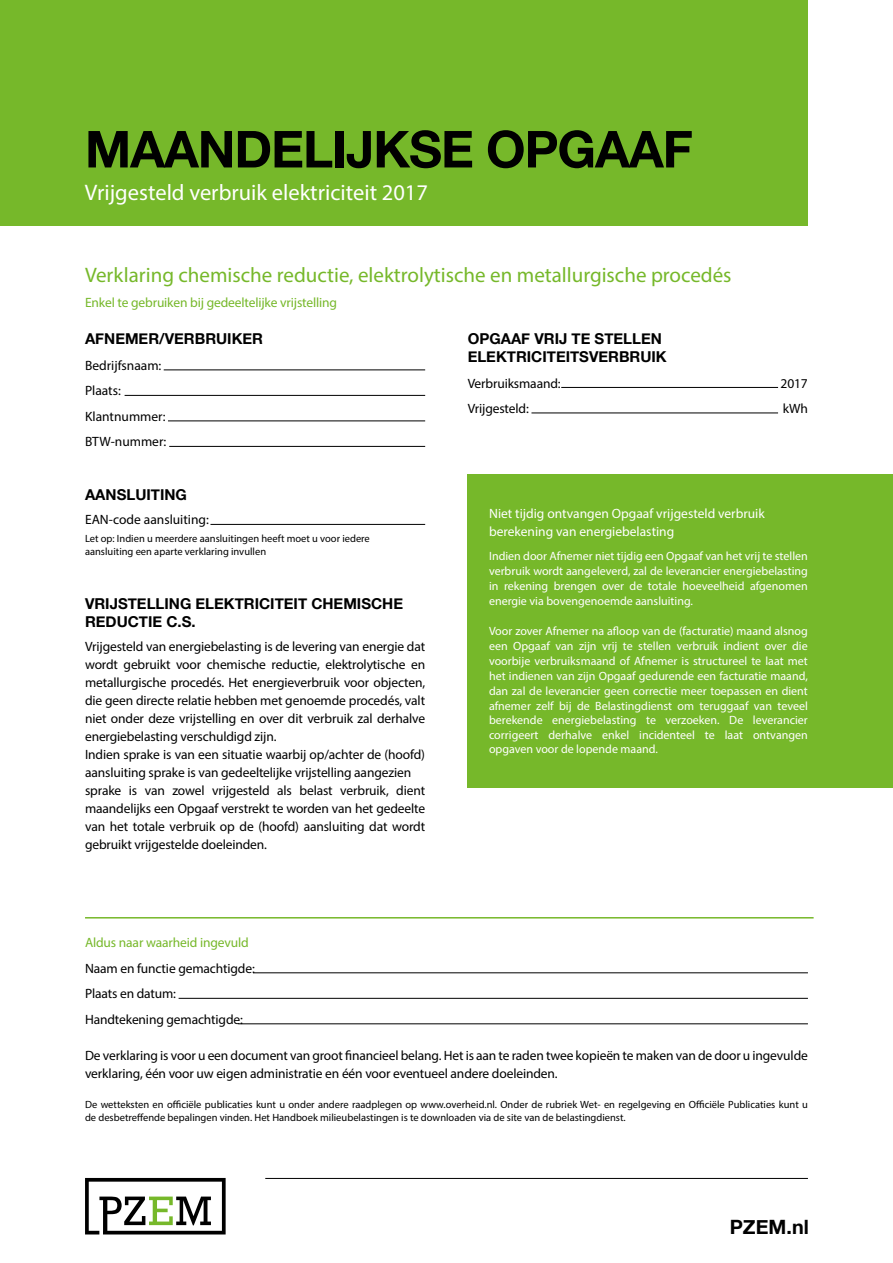
<style>
.page{position:relative;width:893px;height:1263px;background:#fff}
.page>*{position:absolute;margin:0;border:0;box-sizing:border-box;transform-origin:0 0}
.t1{font:700 51px "Helvetica Neue";letter-spacing:-.02em;color:#000}
.t2{font:22.5px "Myriad Pro";color:#fff}
.t3{font:21px "Myriad Pro";color:#76b82a}
.t4{font:700 19.65px "Helvetica Neue";letter-spacing:.005em;color:#000}
.t5{font:700 15px/18px "Helvetica Neue";color:#000}
.t6{font:13.5px/18px "Myriad Pro";letter-spacing:-.01em;color:#000}
.t7{font:13.5px/18px "Myriad Pro";color:#fff}
.t8{font:13.5px "Myriad Pro";letter-spacing:-.01em;color:#76b82a}
.t9{font:12px/14.7px "Myriad Pro";color:#fff;text-align:justify}
.t10{font:10.5px/12.6px "Myriad Pro";color:#000}
</style>
<div class="page">
<div style="left:0;top:0;width:808px;height:226px;background:#76b82a"></div>
<hr style="left:164px;top:370px;width:261px;height:1px;background:#000">
<hr style="left:125px;top:395px;width:300px;height:1px;background:#000">
<hr style="left:168px;top:421px;width:257px;height:1px;background:#000">
<hr style="left:169px;top:446px;width:256px;height:1px;background:#000">
<hr style="left:210px;top:524px;width:215px;height:1px;background:#000">
<hr style="left:561px;top:387px;width:217px;height:1px;background:#000">
<hr style="left:531px;top:413px;width:247px;height:1px;background:#000">
<hr style="left:253px;top:972px;width:555px;height:1px;background:#000">
<hr style="left:179px;top:998px;width:629px;height:1px;background:#000">
<hr style="left:238px;top:1023px;width:570px;height:1px;background:#000">
<hr style="left:85px;top:917px;width:729px;height:1px;background:#76b82a">
<div style="left:468px;top:474px;width:425px;height:314px;background:#76b82a"></div>
<svg style="left:85px;top:1178px;width:141px;height:56px"></svg>
<hr style="left:265px;top:1178px;width:543px;height:1px;background:#000">
<h1 class="t1" style="left:85px;top:109px;width:609px">MAANDELIJKSE OPGAAF</h1>
<h2 class="t2" style="left:85px;top:179px;width:345px">Vrijgesteld verbruik elektriciteit 2017</h2>
<h3 class="t3" style="left:85px;top:262px;width:648px">Verklaring chemische reductie, elektrolytische en metallurgische procedés</h3>
<p class="t8" style="left:85px;top:294px;width:254px">Enkel te gebruiken bij gedeeltelijke vrijstelling</p>
<p class="t5" style="left:85px;top:330px;width:180px">AFNEMER/VERBRUIKER</p>
<p class="t6" style="left:85px;top:352px;width:83px;line-height:25.5px">Bedrijfsnaam:<br>Plaats:<br>Klantnummer:<br>BTW-nummer:</p>
<p class="t5" style="left:85px;top:486px;width:103px">AANSLUITING</p>
<p class="t6" style="left:85px;top:510px;width:125px">EAN-code aansluiting:</p>
<p class="t10" style="left:85px;top:532px;width:286px">Let op: Indien u meerdere aansluitingen heeft moet u voor iedere aansluiting een aparte verklaring invullen</p>
<p class="t5" style="left:85px;top:595px;width:319px">VRIJSTELLING ELEKTRICITEIT CHEMISCHE<br>REDUCTIE C.S.</p>
<p class="t6" style="left:85px;top:637px;width:342px">Vrijgesteld van energiebelasting is de levering van energie dat wordt gebruikt voor chemische reductie, elektrolytische en metallurgische procedés. Het energieverbruik voor objecten, die geen directe relatie hebben met genoemde procedés, valt niet onder deze vrijstelling en over dit verbruik zal derhalve energiebelasting verschuldigd zijn.<br>Indien sprake is van een situatie waarbij op/achter de (hoofd) aansluiting sprake is van gedeeltelijke vrijstelling aangezien sprake is van zowel vrijgesteld als belast verbruik, dient maandelijks een Opgaaf verstrekt te worden van het gedeelte van het totale verbruik op de (hoofd) aansluiting dat wordt gebruikt vrijgestelde doeleinden.</p>
<p class="t5" style="left:468px;top:330px;width:201px">OPGAAF VRIJ TE STELLEN<br>ELEKTRICITEITSVERBRUIK</p>
<p class="t6" style="left:468px;top:374px;width:94px">Verbruiksmaand:</p>
<p class="t6" style="left:780px;top:374px;width:29px">2017</p>
<p class="t6" style="left:468px;top:399px;width:63px">Vrijgesteld:</p>
<p class="t6" style="left:783px;top:399px;width:26px">kWh</p>
<p class="t7" style="left:489px;top:504px;width:277px">Niet tijdig ontvangen Opgaaf vrijgesteld verbruik berekening van energiebelasting</p>
<p class="t9" style="left:489px;top:549px;width:320px">Indien door Afnemer niet tijdig een Opgaaf van het vrij te stellen verbruik wordt aangeleverd, zal de leverancier energiebelasting in rekening brengen over de totale hoeveelheid afgenomen energie via bovengenoemde aansluiting.</p>
<p class="t9" style="left:489px;top:624px;width:320px">Voor zover Afnemer na afloop van de (facturatie) maand alsnog een Opgaaf van zijn vrij te stellen verbruik indient over die voorbije verbruiksmaand of Afnemer is structureel te laat met het indienen van zijn Opgaaf gedurende een facturatie maand, dan zal de leverancier geen correctie meer toepassen en dient afnemer zelf bij de Belastingdienst om teruggaaf van teveel berekende energiebelasting te verzoeken. De leverancier corrigeert derhalve enkel incidenteel te laat ontvangen opgaven voor de lopende maand.</p>
<p class="t8" style="left:85px;top:934px;width:165px">Aldus naar waarheid ingevuld</p>
<p class="t6" style="left:85px;top:955px;width:171px;line-height:25.5px">Naam en functie gemachtigde:<br>Plaats en datum:<br>Handtekening gemachtigde:</p>
<p class="t6" style="left:85px;top:1046px;width:724px">De verklaring is voor u een document van groot financieel belang. Het is aan te raden twee kopieën te maken van de door u ingevulde verklaring, één voor uw eigen administratie en één voor eventueel andere doeleinden.</p>
<p class="t10" style="left:85px;top:1098px;width:724px">De wetteksten en officiële publicaties kunt u onder andere raadplegen op www.overheid.nl. Onder de rubriek Wet- en regelgeving en Officiële Publicaties kunt u de desbetreffende bepalingen vinden. Het Handboek milieubelastingen is te downloaden via de site van de belastingdienst.</p>
<h3 class="t4" style="left:730px;top:1212px;width:81px">PZEM.nl</h3>
</div>
